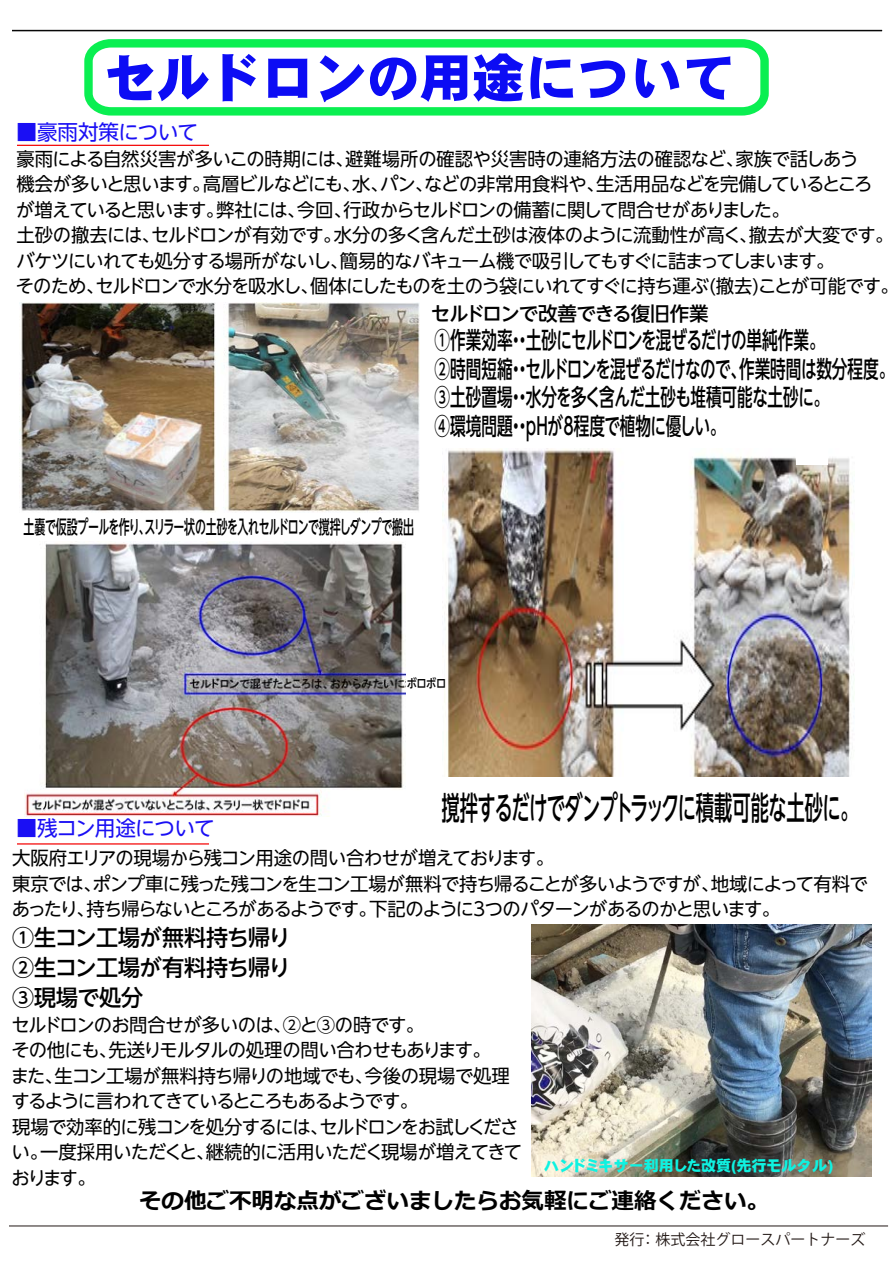
<style>
.page{position:relative;width:893px;height:1263px;background:#fff}
.page>*{position:absolute;margin:0;border:0;box-sizing:border-box;transform-origin:0 0}
.t1{font:52.5px "DF Gothic EB WIN RKSJ H";color:#0c0cf4}
.t2{font:500 32.4px "UD Shin Go NT Pro";letter-spacing:-.035em;color:#000;scale:.57 1}
.t3{font:500 23.7px/28.5px "UD Shin Go NT Pro";letter-spacing:-.015em;color:#000;scale:.66 1}
.t4{font:500 22.5px/30px "UD Shin Go NT Pro";letter-spacing:-.01em;color:#000;text-align:justify}
.t5{font:700 22.5px "Meiryo";color:#000}
.t6{font:21px "UD Shin Go NT Pro";letter-spacing:-.035em;color:#1a0ff4}
.t7{font:500 19.5px "UD Shin Go NT Pro";letter-spacing:-.055em;color:#000}
.t8{font:500 18.9px "UD Shin Go NT Pro";letter-spacing:-.05em;color:#000;scale:.58 1}
.t9{font:18.75px/25.5px "UD Shin Go NT Pro";letter-spacing:-.05em;color:#000}
.t10{font:15px "DHP Gothic EB WIN RKSJ H";color:#0ff2e1}
.t11{font:15px "Gothic BBB Pro Medium 90 ms RKSJ H";color:#221815}
.t12{font:500 12.3px "UD Shin Go NT Pro";color:#000;scale:.83 1}
</style>
<div class="page">
<img style="left:442px;top:448px;width:412px;height:329px">
<hr style="left:12px;top:30px;width:870px;height:1px;background:#070707">
<hr style="left:9px;top:1225px;width:879px;height:1px;background:#221815">
<svg style="left:84px;top:39px;width:685px;height:77px"></svg>
<hr style="left:17px;top:145px;width:192px;height:1px;background:#f40f0f">
<hr style="left:17px;top:843px;width:192px;height:1px;background:#f40f0f">
<div style="left:796px;top:296px;width:31px;height:168px;background:#fff"></div>
<img style="left:531px;top:925px;width:340px;height:252px">
<img style="left:19px;top:302px;width:400px;height:210px">
<img style="left:24px;top:542px;width:382px;height:275px">
<h1 class="t1" style="left:104px;top:51px;width:632px">セルドロンの用途について</h1>
<p class="t6" style="left:17px;top:115px;width:183px">■豪雨対策について</p>
<p class="t9" style="left:16px;top:145px;width:884px">豪雨による自然災害が多いこの時期には、避難場所の確認や災害時の連絡方法の確認など、家族で話しあう<br>機会が多いと思います。高層ビルなどにも、水、パン、などの非常用食料や、生活用品などを完備しているところ<br>が増えていると思います。弊社には、今回、行政からセルドロンの備蓄に関して問合せがありました。<br>土砂の撤去には、セルドロンが有効です。水分の多く含んだ土砂は液体のように流動性が高く、撤去が大変です。バケツにいれても処分する場所がないし、簡易的なバキューム機で吸引してもすぐに詰まってしまいます。<br>そのため、セルドロンで水分を吸水し、個体にしたものを土のう袋にいれてすぐに持ち運ぶ(撤去)ことが可能です。</p>
<p class="t7" style="left:431px;top:298px;width:279px">セルドロンで改善できる復旧作業</p>
<p class="t3" style="left:434px;top:325px;width:698px">①作業効率・・土砂にセルドロンを混ぜるだけの単純作業。<br>②時間短縮・・セルドロンを混ぜるだけなので、作業時間は数分程度。<br>③土砂置場・・水分を多く含んだ土砂も堆積可能な土砂に。<br>④環境問題・・pHが8程度で植物に優しい。</p>
<p class="t8" style="left:23px;top:511px;width:675px">土嚢で仮設プールを作り、スリラー状の土砂を入れセルドロンで撹拌しダンプで搬出</p>
<p class="t12" style="left:407px;top:674px;width:49px">ボロボロ</p>
<h2 class="t2" style="left:441px;top:781px;width:733px">撹拌するだけでダンプトラックに積載可能な土砂に。</h2>
<p class="t6" style="left:17px;top:811px;width:200px">■残コン用途について</p>
<p class="t9" style="left:12px;top:845px;width:858px">大阪府エリアの現場から残コン用途の問い合わせが増えております。<br>東京では、ポンプ車に残った残コンを生コン工場が無料で持ち帰ることが多いようですが、地域によって有料であったり、持ち帰らないところがあるようです。下記のように３つのパターンがあるのかと思います。</p>
<p class="t4" style="left:12px;top:922px;width:280px">①生コン工場が無料持ち帰り②生コン工場が有料持ち帰り③現場で処分</p>
<p class="t9" style="left:11px;top:1011px;width:513px">セルドロンのお問合せが多いのは、②と③の時です。<br>その他にも、先送りモルタルの処理の問い合わせもあります。<br>また、生コン工場が無料持ち帰りの地域でも、今後の現場で処理するように言われてきているところもあるようです。<br>現場で効率的に残コンを処分するには、セルドロンをお試しください。一度採用いただくと、継続的に活用いただく現場が増えてきております。</p>
<p class="t10" style="left:544px;top:1158px;width:291px">ハンドミキサー利用した改質(先行モルタル)</p>
<p class="t5" style="left:139px;top:1185px;width:631px">その他ご不明な点がございましたらお気軽にご連絡ください。</p>
<p class="t11" style="left:614px;top:1231px;width:268px">発行：株式会社グロースパートナーズ　</p>
</div>
